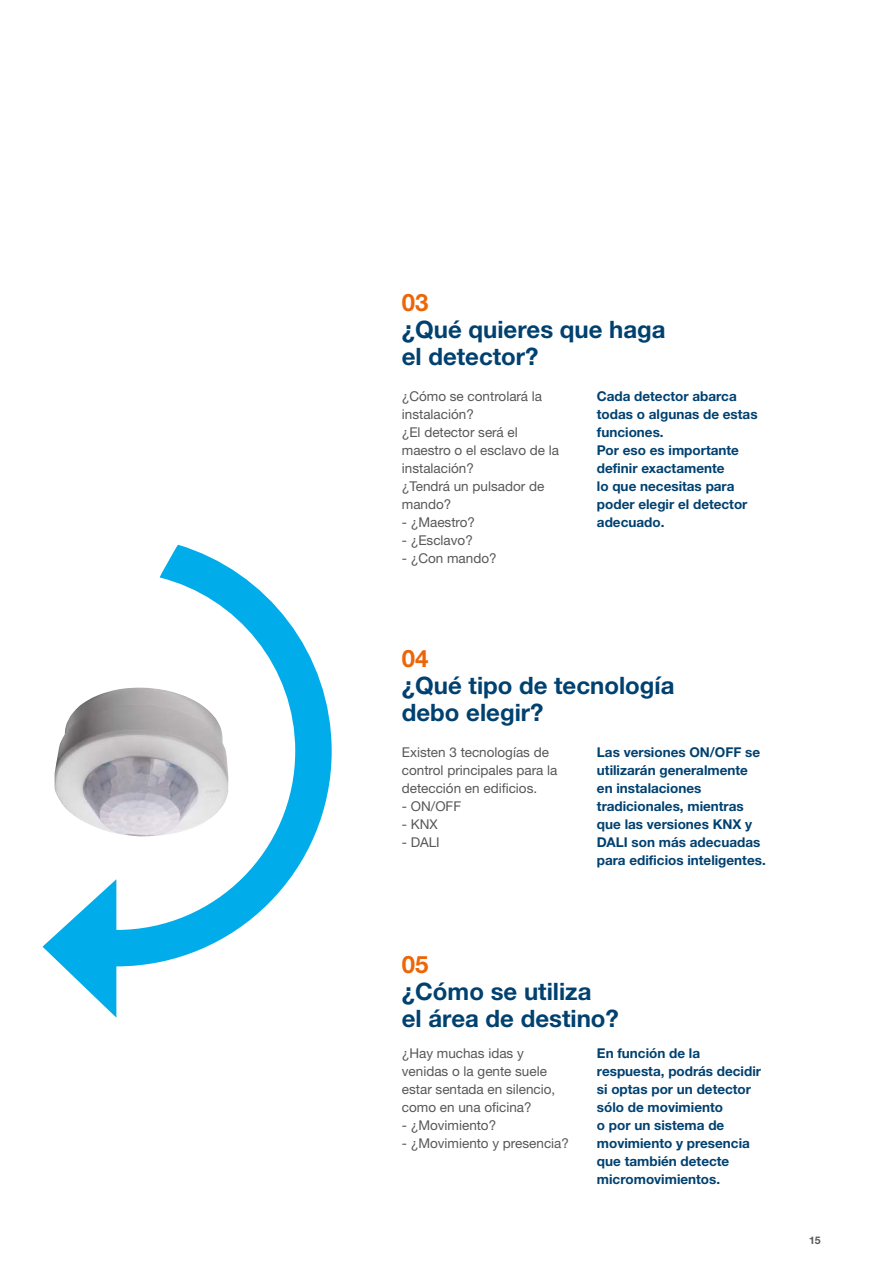
<style>
.page{position:relative;width:893px;height:1263px;background:#fff}
.page>*{position:absolute;margin:0;border:0;box-sizing:border-box;transform-origin:0 0}
.t1{font:700 24px/27px "Helvetica Neue LTW1 G";color:#004170}
.t2{font:700 24px "Helvetica Neue LTW1 G";color:#ec6608}
.t3{font:700 13.5px/18px "Helvetica Neue LTW1 G";color:#004170}
.t4{font:13.5px/18px "Helvetica Neue LTW1 G";color:#575756}
.t5{font:700 10.5px "Helvetica Neue LTW1 G";color:#575756}
</style>
<div class="page">
<svg style="left:43px;top:544px;width:289px;height:474px"></svg>
<h1 class="t2" style="left:402px;top:288px;width:28px">03</h1>
<h1 class="t1" style="left:402px;top:316px;width:265px">¿Qué quieres que haga el detector?</h1>
<p class="t3" style="left:597px;top:387px;width:162px">Cada detector abarca todas o algunas de estas funciones.<br>Por eso es importante definir exactamente<br>lo que necesitas para poder elegir el detector adecuado.</p>
<p class="t4" style="left:402px;top:387px;width:159px">¿Cómo se controlará la instalación?<br>¿El detector será el maestro o el esclavo de la instalación?<br>¿Tendrá un pulsador de mando?</p>
<p class="t4" style="left:402px;top:513px;width:75px">- ¿Maestro?</p>
<p class="t4" style="left:402px;top:531px;width:73px">- ¿Esclavo?</p>
<p class="t4" style="left:402px;top:549px;width:96px">- ¿Con mando?</p>
<h1 class="t2" style="left:402px;top:643px;width:28px">04</h1>
<h1 class="t1" style="left:402px;top:671px;width:274px">¿Qué tipo de tecnología debo elegir?</h1>
<p class="t3" style="left:597px;top:743px;width:170px">Las versiones ON/OFF se utilizarán generalmente en instalaciones tradicionales, mientras que las versiones KNX y<br>DALI son más adecuadas para edificios inteligentes.</p>
<p class="t4" style="left:402px;top:743px;width:157px">Existen 3 tecnologías de control principales para la detección en edificios.</p>
<p class="t4" style="left:402px;top:797px;width:61px">- ON/OFF</p>
<p class="t4" style="left:402px;top:815px;width:38px">- KNX</p>
<p class="t4" style="left:402px;top:833px;width:39px">- DALI</p>
<h1 class="t2" style="left:402px;top:949px;width:28px">05</h1>
<h1 class="t1" style="left:402px;top:977px;width:219px">¿Cómo se utiliza<br>el área de destino?</h1>
<p class="t3" style="left:597px;top:1044px;width:166px">En función de la respuesta, podrás decidir si optas por un detector sólo de movimiento<br>o por un sistema de movimiento y presencia que también detecte micromovimientos.</p>
<p class="t4" style="left:402px;top:1044px;width:155px">¿Hay muchas idas y venidas o la gente suele estar sentada en silencio, como en una oficina?</p>
<p class="t4" style="left:402px;top:1116px;width:96px">- ¿Movimiento?</p>
<p class="t4" style="left:402px;top:1134px;width:169px">- ¿Movimiento y presencia?</p>
<p class="t5" style="left:809px;top:1233px;width:13px">15</p>
</div>
